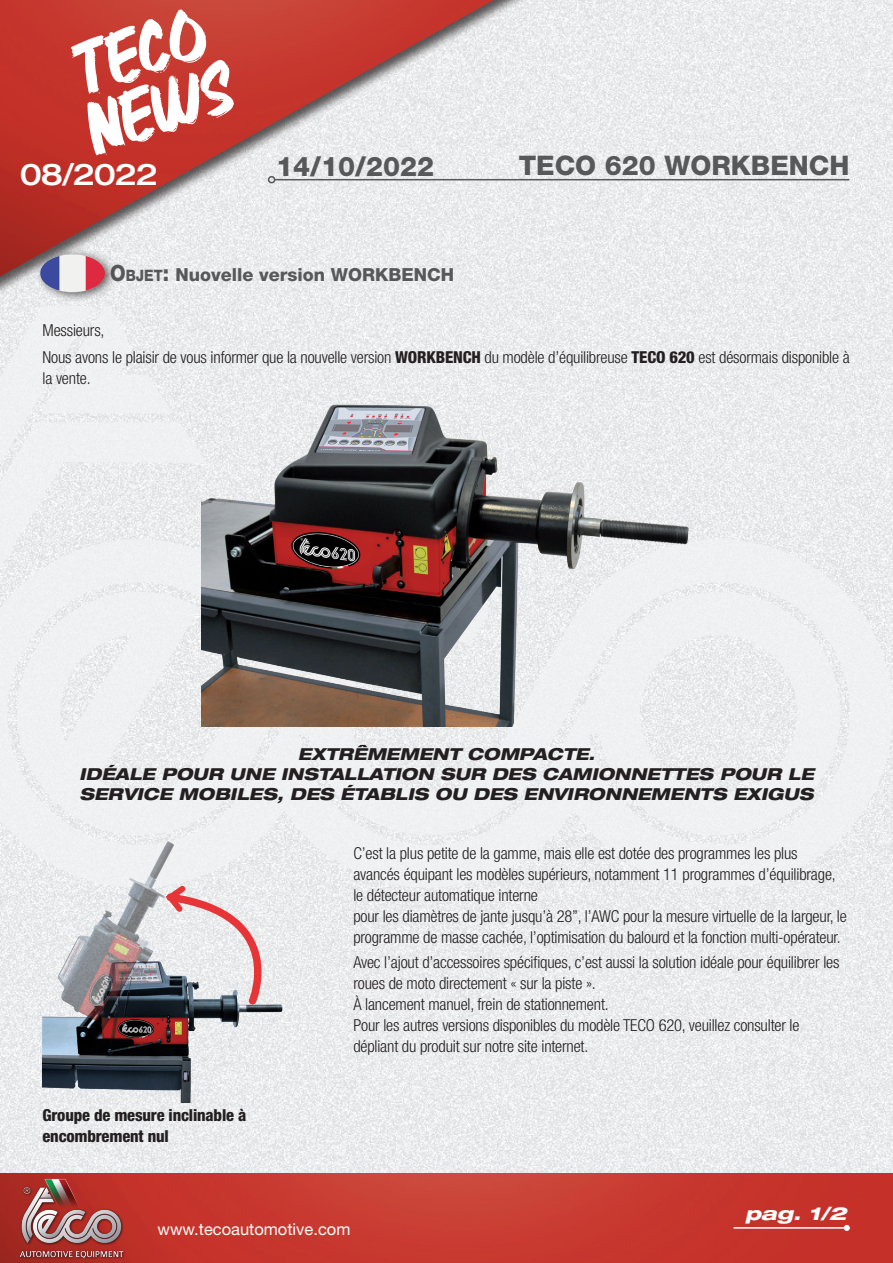
<style>
.page{position:relative;width:893px;height:1263px;background:#fff}
.page>*{position:absolute;margin:0;border:0;box-sizing:border-box;transform-origin:0 0}
.t1{font:500 expanded 30px "Helvetica Neue LT Std";letter-spacing:-.04em;color:#fff}
.t2{font:800 27px "Helvetica Neue LT Std";color:#57585a}
.t3{font:800 18px "Helvetica Neue LT Std";color:#57585a}
.t4{font:italic 800 expanded 18px "Helvetica Neue LT Std";color:#fff;scale:1.09 1}
.t5{font:300 condensed 16.5px/21px "Helvetica Neue LT Std";letter-spacing:-.01em;color:#231f20}
.t6{font:italic 800 expanded 16.5px/19.8px "Helvetica Neue LT Std";color:#231f20;text-align:center}
.t7{font:800 condensed 16.5px/21px "Helvetica Neue LT Std";letter-spacing:-.01em;color:#231f20}
.t8{font:16.5px "Helvetica Neue LT Std";color:#fff}
.s1{font-size:22.5px}
.s2{font-size:15.75px}
.s3{font-weight:800}
</style>
<div class="page">
<img style="left:0;top:888px;width:893px;height:285px">
<img style="left:0;top:1173px;width:893px;height:90px">
<img style="left:18px;top:1176px;width:155px;height:83px">
<hr style="left:733px;top:1227px;width:114px;height:2px;background:#fff">
<svg style="left:844px;top:1225px;width:6px;height:6px"></svg>
<svg style="left:0;top:415px;width:893px;height:473px;fill:#eff0f1"></svg>
<img style="left:0;top:0;width:893px;height:401px">
<hr style="left:275px;top:179px;width:574px;height:1px;background:#57585a">
<div style="left:268px;top:176px;width:7px;height:7px;border:2px solid #57585a;border-radius:50%"></div>
<svg style="left:70px;top:9px;width:164px;height:146px"></svg>
<img style="left:201px;top:344px;width:523px;height:382px">
<img style="left:43px;top:827px;width:270px;height:276px">
<svg style="left:164px;top:885px;width:99px;height:121px"></svg>
<div style="left:35px;top:248px;width:82px;height:55px;background:#231f20;opacity:.75"></div>
<img style="left:39px;top:253px;width:67px;height:39px">
<h1 class="t1" style="left:20px;top:155px;width:140px">08/2022</h1>
<h2 class="t2" style="left:276px;top:150px;width:160px">14/10/2022</h2>
<p class="t3" style="left:110px;top:264px;width:346px"><span class="s1">O</span><span class="s2">bjet</span><span class="s1">:</span> Nuovelle version WORKBENCH</p>
<h2 class="t2" style="left:519px;top:149px;width:332px">TECO 620 WORKBENCH</h2>
<p class="t5" style="left:43px;top:316px;width:809px;line-height:27.3px">Messieurs,<br>Nous avons le plaisir de vous informer que la nouvelle version <span class="s3">WORKBENCH</span> du modèle d’équilibreuse <span class="s3">TECO 620</span> est désormais disponible à</p>
<p class="t5" style="left:43px;top:368px;width:50px">la vente.</p>
<p class="t6" style="left:79px;top:744px;width:736px">EXTRÊMEMENT COMPACTE.<br>IDÉALE POUR UNE INSTALLATION SUR DES CAMIONNETTES POUR LE<br>SERVICE MOBILES, DES ÉTABLIS OU DES ENVIRONNEMENTS EXIGUS</p>
<p class="t7" style="left:43px;top:1104px;width:205px">Groupe de mesure inclinable à encombrement nul</p>
<p class="t5" style="left:353px;top:842px;width:495px">C’est la plus petite de la gamme, mais elle est dotée des programmes les plus avancés équipant les modèles supérieurs, notamment 11 programmes d’équilibrage, le détecteur automatique interne<br>pour les diamètres de jante jusqu’à 28”, l’AWC pour la mesure virtuelle de la largeur, le programme de masse cachée, l’optimisation du balourd et la fonction multi-opérateur.</p>
<p class="t5" style="left:353px;top:952px;width:488px">Avec l’ajout d’accessoires spécifiques, c’est aussi la solution idéale pour équilibrer les roues de moto directement « sur la piste ».<br>À lancement manuel, frein de stationnement.<br>Pour les autres versions disponibles du modèle TECO 620, veuillez consulter le dépliant du produit sur notre site internet.</p>
<p class="t8" style="left:158px;top:1219px;width:194px">www.tecoautomotive.com</p>
<p class="t4" style="left:745px;top:1202px;width:95px">pag. 1/2</p>
</div>
